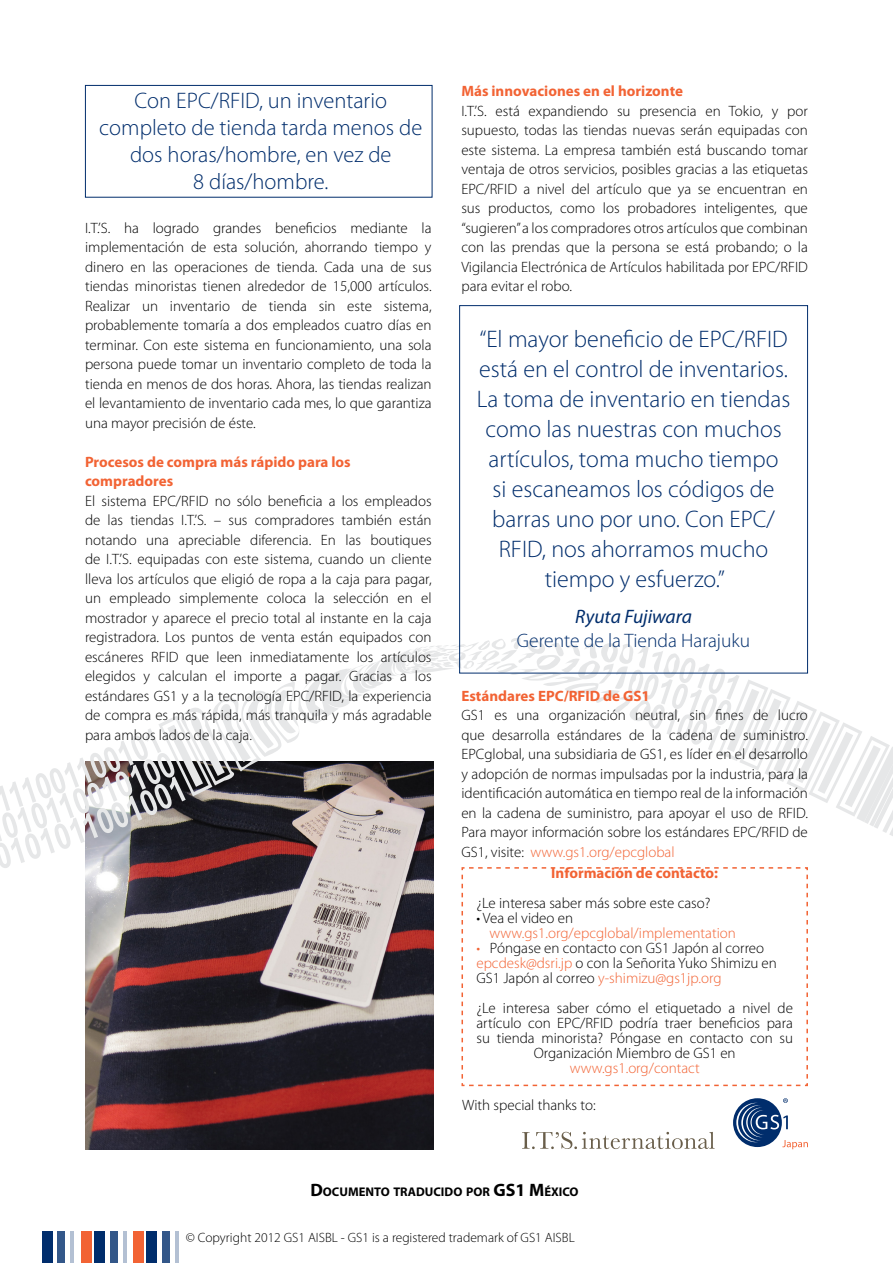
<style>
.page{position:relative;width:893px;height:1263px;background:#fff}
.page>*{position:absolute;margin:0;border:0;box-sizing:border-box;transform-origin:0 0}
.t1{font:300 24px/30px "Myriad Pro";color:#002d6c;text-align:center}
.t2{font:300 22.5px/27px "Myriad Pro";color:#002d6c;text-align:center}
.t3{font:300 19.5px "Myriad Pro";color:#002d6c}
.t4{font:italic 19.5px "Myriad Pro";color:#002d6c}
.t5{font:300 15px/19.5px "Myriad Pro";color:#000;text-align:justify}
.t6{font:700 15px/19.5px "Myriad Pro";color:#f26334}
.t7{font:300 15px "Myriad Pro";color:#f26334}
.t8{font:300 13.5px "Myriad Pro";color:#000}
.t9{font:700 12.6px "Myriad Pro";color:#000}
.s1{color:#f26334}
.s2{font-size:18px}
</style>
<div class="page">
<img style="left:85px;top:1086px;width:349px;height:63px">
<div style="left:42px;top:1231px;width:10px;height:32px;background:#002d6c"></div>
<div style="left:95px;top:1231px;width:10px;height:32px;background:#002d6c"></div>
<div style="left:147px;top:1231px;width:10px;height:32px;background:#002d6c"></div>
<div style="left:81px;top:1231px;width:10px;height:32px;background:#f26334"></div>
<div style="left:133px;top:1231px;width:10px;height:32px;background:#f26334"></div>
<div style="left:57px;top:1231px;width:7px;height:32px;background:#335789"></div>
<div style="left:110px;top:1231px;width:7px;height:32px;background:#335789"></div>
<div style="left:162px;top:1231px;width:7px;height:32px;background:#335789"></div>
<hr style="left:71px;top:1231px;width:3px;height:32px;background:#002d6c">
<hr style="left:124px;top:1231px;width:3px;height:32px;background:#002d6c">
<hr style="left:176px;top:1231px;width:3px;height:32px;background:#002d6c">
<svg style="left:0;top:637px;width:893px;height:449px"></svg>
<svg style="left:461px;top:866px;width:348px;height:221px"></svg>
<div style="left:459px;top:305px;width:349px;height:368px;border:1px solid #002d6c"></div>
<svg style="left:736px;top:1098px;width:72px;height:51px"></svg>
<div style="left:85px;top:85px;width:347px;height:113px;border:1px solid #002d6c"></div>
<svg style="left:522px;top:1132px;width:193px;height:17px"></svg>
<h2 class="t2" style="left:99px;top:88px;width:325px">Con EPC/RFID, un inventario completo de tienda tarda menos de dos horas/hombre, en vez de<br>8 días/hombre.</h2>
<p class="t5" style="left:85px;top:218px;width:348px">I.T.’S. ha logrado grandes beneficios mediante la implementación de esta solución, ahorrando tiempo y dinero en las operaciones de tienda. Cada una de sus tiendas minoristas tienen alrededor de 15,000 artículos.<br>Realizar un inventario de tienda sin este sistema, probablemente tomaría a dos empleados cuatro días en terminar. Con este sistema en funcionamiento, una sola persona puede tomar un inventario completo de toda la tienda en menos de dos horas. Ahora, las tiendas realizan el levantamiento de inventario cada mes, lo que garantiza una mayor precisión de éste.</p>
<p class="t6" style="left:85px;top:452px;width:267px">Procesos de compra más rápido para los compradores</p>
<p class="t5" style="left:85px;top:491px;width:348px">El sistema EPC/RFID no sólo beneficia a los empleados de las tiendas I.T.’S. – sus compradores también están notando una apreciable diferencia. En las boutiques de I.T.’S. equipadas con este sistema, cuando un cliente lleva los artículos que eligió de ropa a la caja para pagar, un empleado simplemente coloca la selección en el mostrador y aparece el precio total al instante en la caja registradora. Los puntos de venta están equipados con escáneres RFID que leen inmediatamente los artículos elegidos y calculan el importe a pagar. Gracias a los estándares GS1 y a la tecnología EPC/RFID, la experiencia de compra es más rápida, más tranquila y más agradable para ambos lados de la caja.</p>
<p class="t6" style="left:461px;top:82px;width:223px">Más innovaciones en el horizonte</p>
<p class="t5" style="left:461px;top:101px;width:348px">I.T.’S. está expandiendo su presencia en Tokio, y por supuesto, todas las tiendas nuevas serán equipadas con este sistema. La empresa también está buscando tomar ventaja de otros servicios, posibles gracias a las etiquetas EPC/RFID a nivel del artículo que ya se encuentran en sus productos, como los probadores inteligentes, que “sugieren” a los compradores otros artículos que combinan con las prendas que la persona se está probando; o la Vigilancia Electrónica de Artículos habilitada por EPC/RFID para evitar el robo.</p>
<p class="t1" style="left:477px;top:324px;width:315px">“El mayor beneficio de EPC/RFID está en el control de inventarios.<br>La toma de inventario en tiendas como las nuestras con muchos artículos, toma mucho tiempo<br>si escaneamos los códigos de barras uno por uno. Con EPC/<br>RFID, nos ahorramos mucho tiempo y esfuerzo.”</p>
<h3 class="t4" style="left:575px;top:605px;width:118px">Ryuta Fujiwara</h3>
<h3 class="t3" style="left:517px;top:629px;width:235px">Gerente de la Tienda Harajuku</h3>
<p class="t6" style="left:461px;top:686px;width:190px">Estándares EPC/RFID de GS1</p>
<p class="t5" style="left:461px;top:706px;width:348px">GS1 es una organización neutral, sin fines de lucro que desarrolla estándares de la cadena de suministro.<br>EPCglobal, una subsidiaria de GS1, es líder en el desarrollo y adopción de normas impulsadas por la industria, para la identificación automática en tiempo real de la información en la cadena de suministro, para apoyar el uso de RFID.<br>Para mayor información sobre los estándares EPC/RFID de GS1, visite: <span class="s1">www.gs1.org/epcglobal</span></p>
<p class="t6" style="left:551px;top:863px;width:168px">Información de contacto:</p>
<p class="t5" style="left:476px;top:893px;width:236px">¿Le interesa saber más sobre este caso?</p>
<p class="t5" style="left:476px;top:908px;width:98px">• Vea el video en</p>
<p class="t7" style="left:490px;top:925px;width:248px">www.gs1.org/epcglobal/implementation</p>
<p class="t5" style="left:476px;top:941px;width:302px;line-height:15px;text-align:left"><span class="s1">•</span> Póngase en contacto con GS1 Japón al correo <span class="s1">epcdesk@dsri.jp</span> o con la Señorita Yuko Shimizu en<br>GS1 Japón al correo <span class="s1">y-shimizu@gs1jp.org</span></p>
<p class="t5" style="left:476px;top:1001px;width:318px;line-height:15px;text-align:center">¿Le interesa saber cómo el etiquetado a nivel de artículo con EPC/RFID podría traer beneficios para su tienda minorista? Póngase en contacto con su Organización Miembro de GS1 en</p>
<p class="t7" style="left:570px;top:1060px;width:131px">www.gs1.org/contact</p>
<p class="t5" style="left:462px;top:1096px;width:135px">With special thanks to:</p>
<p class="t9" style="left:310px;top:1184px;width:270px"><span class="s2">D</span>OCUMENTO TRADUCIDO POR <span class="s2">GS1 M</span>ÉXICO</p>
<p class="t8" style="left:186px;top:1230px;width:390px">© Copyright 2012 GS1 AISBL - GS1 is a registered trademark of GS1 AISBL</p>
</div>
